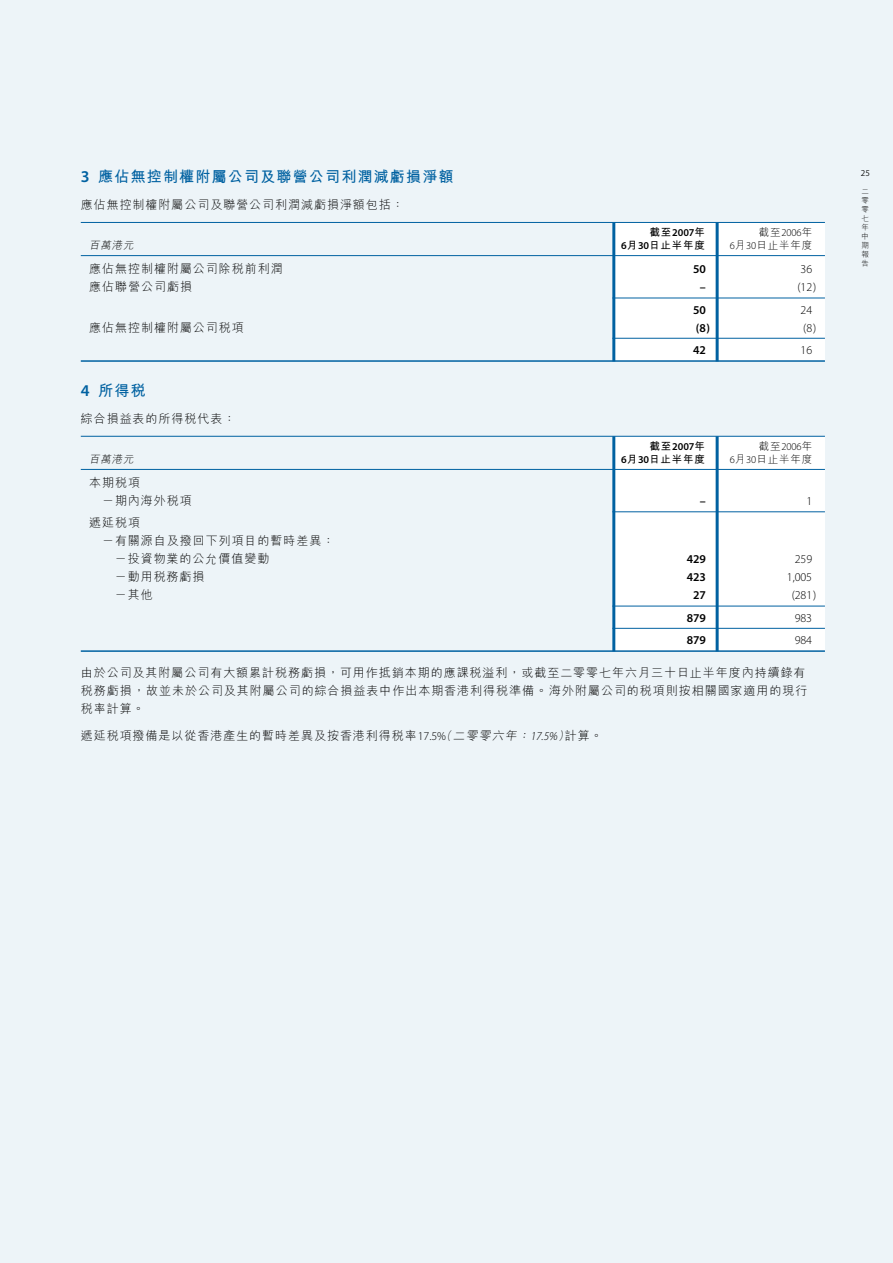
<style>
.page{position:relative;width:893px;height:1263px;background:#edf4f8}
.page>*{position:absolute;margin:0;border:0;box-sizing:border-box;transform-origin:0 0}
.t1{font:700 15px "M Hei HK";letter-spacing:.08em;color:#0061a1}
.t2{font:300 12px/18px "M Hei HK";letter-spacing:.08em;color:#000}
.t3{font:12px "Myriad MM";letter-spacing:-.005em;color:#000}
.t4{font:10.5px "Myriad MM";letter-spacing:-.005em;color:#000}
.t5{font:700 10.5px "M Hei HK";letter-spacing:.08em;color:#000}
.t6{font:300 10.5px "M Hei HK";letter-spacing:.08em;color:#000}
.t7{font:italic 300 10.5px "M Hei HK";color:#000}
.t8{font:9px "Myriad MM";color:#000}
.t9{font:300 7.5px/9px "M Hei HK";color:#000;text-align:justify}
.s1{font-family:"Myriad MM";font-weight:400;font-size:16.5px}
.s2{font-family:"M Hei HK";font-weight:700}
.s3{font-family:"M Hei HK";font-weight:300}
.s4{font-family:"Myriad MM";font-weight:400}
.s5{font-style:italic}
.s6{font-family:"Myriad MM";font-weight:400;font-style:italic}
</style>
<div class="page">
<div style="left:612px;top:222px;width:213px;height:139px;background:#fff"></div>
<hr style="left:716px;top:222px;width:3px;height:139px;background:#0061a1">
<hr style="left:612px;top:222px;width:3px;height:139px;background:#0061a1">
<div style="left:612px;top:436px;width:213px;height:215px;background:#fff"></div>
<hr style="left:716px;top:436px;width:3px;height:215px;background:#0061a1">
<hr style="left:612px;top:436px;width:3px;height:215px;background:#0061a1">
<hr style="left:81px;top:222px;width:744px;height:1px;background:#0061a1">
<hr style="left:81px;top:255px;width:744px;height:1px;background:#0061a1">
<hr style="left:612px;top:298px;width:213px;height:1px;background:#0061a1">
<hr style="left:612px;top:338px;width:213px;height:1px;background:#0061a1">
<hr style="left:81px;top:360px;width:744px;height:2px;background:#0061a1">
<hr style="left:81px;top:436px;width:744px;height:1px;background:#0061a1">
<hr style="left:81px;top:469px;width:744px;height:1px;background:#0061a1">
<hr style="left:612px;top:511px;width:213px;height:1px;background:#0061a1">
<hr style="left:612px;top:606px;width:213px;height:1px;background:#0061a1">
<hr style="left:612px;top:628px;width:213px;height:1px;background:#0061a1">
<hr style="left:81px;top:650px;width:744px;height:2px;background:#0061a1">
<p class="t1" style="left:81px;top:166px;width:374px"><span class="s1">3</span> 應佔無控制權附屬公司及聯營公司利潤減虧損淨額</p>
<p class="t2" style="left:81px;top:196px;width:325px">應佔無控制權附屬公司及聯營公司利潤減虧損淨額包括：</p>
<p class="t4" style="left:649px;top:228px;width:57px"><span class="s2">截至</span>2007<span class="s2">年</span></p>
<p class="t4" style="left:759px;top:228px;width:55px"><span class="s3">截至</span>2006<span class="s3">年</span></p>
<p class="t7" style="left:89px;top:238px;width:48px">百萬港元</p>
<p class="t5" style="left:621px;top:237px;width:85px"><span class="s4">6</span>月<span class="s4">30</span>日止半年度</p>
<p class="t6" style="left:730px;top:238px;width:84px"><span class="s4">6</span>月<span class="s4">30</span>日止半年度</p>
<p class="t2" style="left:89px;top:259px;width:195px">應佔無控制權附屬公司除稅前利潤</p>
<p class="t3" style="left:693px;top:264px;width:14px">50</p>
<p class="t3" style="left:800px;top:264px;width:13px">36</p>
<p class="t2" style="left:89px;top:277px;width:104px">應佔聯營公司虧損</p>
<p class="t3" style="left:700px;top:282px;width:7px">–</p>
<p class="t3" style="left:797px;top:282px;width:20px">(12)</p>
<p class="t3" style="left:693px;top:304px;width:14px">50</p>
<p class="t3" style="left:800px;top:304px;width:13px">24</p>
<p class="t2" style="left:89px;top:318px;width:156px">應佔無控制權附屬公司稅項</p>
<p class="t3" style="left:696px;top:322px;width:16px">(8)</p>
<p class="t3" style="left:803px;top:322px;width:15px">(8)</p>
<p class="t3" style="left:693px;top:344px;width:14px">42</p>
<p class="t3" style="left:800px;top:344px;width:13px">16</p>
<p class="t1" style="left:81px;top:380px;width:66px"><span class="s1">4</span> 所得稅</p>
<p class="t2" style="left:81px;top:409px;width:156px">綜合損益表的所得稅代表：</p>
<p class="t4" style="left:649px;top:441px;width:57px"><span class="s2">截至</span>2007<span class="s2">年</span></p>
<p class="t4" style="left:759px;top:441px;width:55px"><span class="s3">截至</span>2006<span class="s3">年</span></p>
<p class="t7" style="left:89px;top:452px;width:48px">百萬港元</p>
<p class="t5" style="left:621px;top:451px;width:85px"><span class="s4">6</span>月<span class="s4">30</span>日止半年度</p>
<p class="t6" style="left:730px;top:452px;width:84px"><span class="s4">6</span>月<span class="s4">30</span>日止半年度</p>
<p class="t2" style="left:102px;top:473px;width:91px;text-indent:-13px">本期稅項<br>－期內海外稅項</p>
<p class="t3" style="left:700px;top:495px;width:7px">–</p>
<p class="t3" style="left:806px;top:495px;width:7px">1</p>
<p class="t2" style="left:89px;top:514px;width:52px">遞延稅項</p>
<p class="t2" style="left:102px;top:532px;width:234px">－有關源自及撥回下列項目的暫時差異：</p>
<p class="t2" style="left:115px;top:550px;width:156px">－投資物業的公允價值變動</p>
<p class="t3" style="left:687px;top:554px;width:21px">429</p>
<p class="t3" style="left:795px;top:554px;width:19px">259</p>
<p class="t2" style="left:115px;top:568px;width:91px">－動用稅務虧損</p>
<p class="t3" style="left:687px;top:572px;width:21px">423</p>
<p class="t3" style="left:787px;top:572px;width:27px">1,005</p>
<p class="t2" style="left:115px;top:586px;width:39px">－其他</p>
<p class="t3" style="left:693px;top:590px;width:14px">27</p>
<p class="t3" style="left:792px;top:590px;width:26px">(281)</p>
<p class="t3" style="left:687px;top:612px;width:21px">879</p>
<p class="t3" style="left:795px;top:612px;width:19px">983</p>
<p class="t3" style="left:687px;top:634px;width:21px">879</p>
<p class="t3" style="left:795px;top:634px;width:19px">984</p>
<p class="t2" style="left:81px;top:663px;width:728px">由於公司及其附屬公司有大額累計稅務虧損，可用作抵銷本期的應課稅溢利，或截至二零零七年六月三十日止半年度內持續錄有稅務虧損，故並未於公司及其附屬公司的綜合損益表中作出本期香港利得稅準備。海外附屬公司的稅項則按相關國家適用的現行稅率計算。</p>
<p class="t2" style="left:81px;top:726px;width:523px">遞延稅項撥備是以從香港產生的暫時差異及按香港利得稅率<span class="s4">17.5%</span><span class="s5">(二零零六年：</span><span class="s6">17.5%</span><span class="s5">)</span>計算。</p>
<p class="t8" style="left:861px;top:169px;width:11px">25</p>
<p class="t9" style="left:862px;top:187px;width:9px">二零零七年中期報告</p>
</div>
